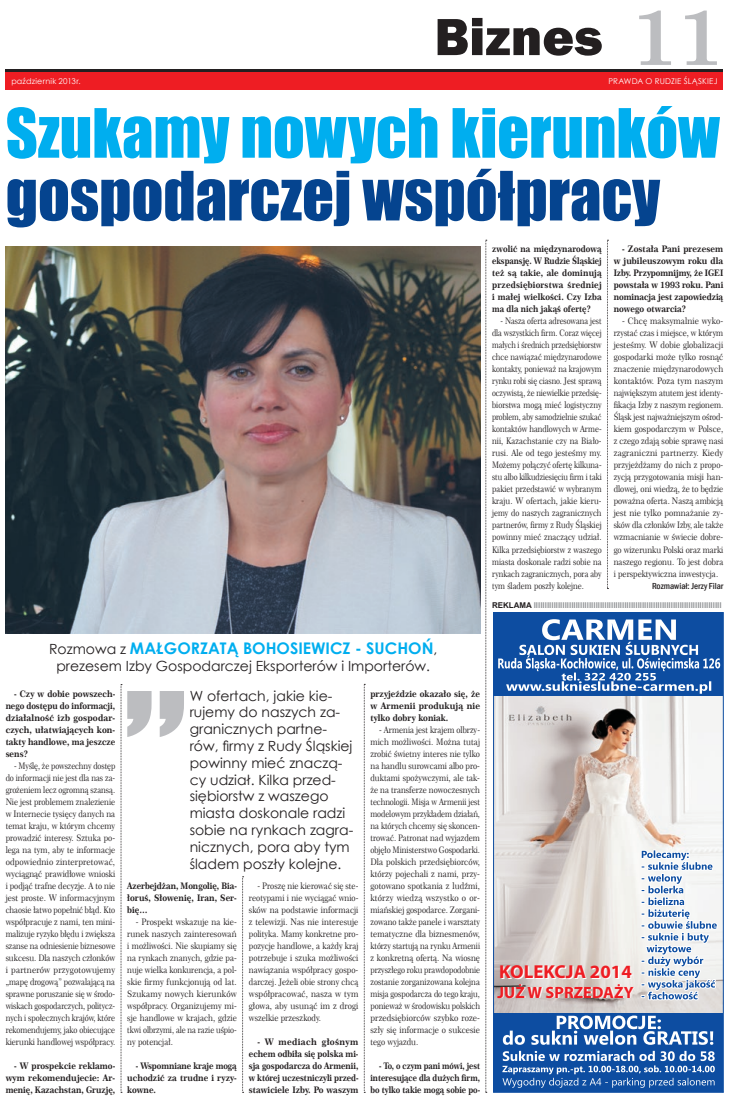
<style>
.page{position:relative;width:729px;height:1098px;background:#fff}
.page>*{position:absolute;margin:0;border:0;box-sizing:border-box;transform-origin:0 0}
.t1{font:62.7px "Impact";color:#00aeef}
.t2{font:62.7px "Impact";color:#05448f}
.t3{font:800 54px "Franklin Gothic";color:#231f20}
.t4{font:700 18.8px "Myriad Pro";color:#ee1d23}
.t5{font:700 16.4px "Myriad Pro";color:#ee1d23}
.t6{font:700 16px "Century Gothic";color:#00aeef}
.t7{font:14px/16.8px "Century Gothic";color:#231f20}
.t8{font:9px/12px "Century 751 No 2 EU";color:#231f20;text-align:justify;scale:.89 1}
.t9{font:9px/12px "Century 751 No 2 EU";color:#231f20;text-align:justify;scale:.86 1}
.t10{font:9px/12px "Century 751 No 2 EU";color:#231f20;text-align:justify;scale:.85 1}
.t11{font:9px/12px "Century 751 No 2 EU";color:#231f20;text-align:justify;scale:.92 1}
.t12{font:9px/12px "Century 751 No 2 EU";color:#231f20;text-align:justify;scale:.9 1}
.t13{font:9px/12px "Century 751 No 2 EU";color:#231f20;text-align:justify;scale:.91 1}
.t14{font:700 9px/12px "Century 751 No 2 EU";color:#231f20;text-align:justify;scale:.91 1}
.t15{font:700 9px/12px "Century 751 No 2 EU";color:#231f20;text-align:justify;scale:.88 1}
.t16{font:700 9px/12px "Century 751 No 2 EU";color:#231f20;text-align:justify;scale:.9 1}
.t17{font:700 9px/12px "Century 751 No 2 EU";color:#231f20;text-align:justify;scale:.94 1}
.t18{font:700 9px/12px "Century 751 No 2 EU";color:#231f20;text-align:justify;scale:.84 1}
.t19{font:500 condensed 9px "Franklin Gothic";color:#231f20}
.t20{font:700 8px "Arial";color:#939598}
.t21{font:8px "Century Gothic";letter-spacing:.025em;color:#fff}
.s1{font-family:"Century Schoolbook";font-weight:700;font-size:79.9px;color:#bcbdc0}
.s2{font-weight:400;font-size:14px;color:#231f20}
.s3{color:#231f20}
</style>
<div class="page">
<div style="left:493px;top:612px;width:230px;height:479px;background:#0d4da1"></div>
<img style="left:495px;top:696px;width:226px;height:315px">
<svg style="left:498px;top:619px;width:222px;height:74px"></svg>
<svg style="left:502px;top:1050px;width:212px;height:37px"></svg>
<svg style="left:503px;top:848px;width:216px;height:196px;background:#c0c7d2"></svg>
<div style="left:493px;top:612px;width:230px;height:479px;border:1px solid #0d4da1"></div>
<img style="left:6px;top:247px;width:474px;height:386px">
<svg style="left:121px;top:684px;width:63px;height:408px"></svg>
<svg style="left:242px;top:876px;width:1px;height:216px"></svg>
<svg style="left:364px;top:684px;width:1px;height:408px"></svg>
<svg style="left:485px;top:240px;width:2px;height:852px;background:#cdcccc"></svg>
<svg style="left:607px;top:240px;width:1px;height:349px"></svg>
<div style="left:6px;top:72px;width:717px;height:17px;background:#ee1d23"></div>
<hr style="left:6px;top:69px;width:717px;height:3px;background:#231f20">
<h2 class="t3" style="left:434px;top:2px;width:290px">Biznes <span class="s1">11</span></h2>
<p class="t21" style="left:11px;top:75px;width:71px">październik 2013r.</p>
<p class="t21" style="left:608px;top:75px;width:111px">PRAWDA O RUDZIE ŚLĄSKIEJ</p>
<h1 class="t1" style="left:6px;top:84px;width:715px">Szukamy nowych kierunków</h1>
<h1 class="t2" style="left:6px;top:147px;width:656px">gospodarczej współpracy</h1>
<p class="t15" style="left:492px;top:243px;width:126px">zwolić na międzynarodową ekspansję. W Rudzie Śląskiej też są takie, ale dominują przedsiębiorstwa średniej i małej wielkości. Czy Izba ma dla nich jakąś ofertę?</p>
<p class="t10" style="left:492px;top:315px;width:130px;text-indent:9px">- Nasza oferta adresowana jest dla wszystkich firm. Coraz więcej małych i średnich przedsiębiorstw chce nawiązać międzynarodowe kontakty, ponieważ na krajowym rynku robi się ciasno. Jest sprawą oczywistą, że niewielkie przedsię&shy;biorstwa mogą mieć logistyczny problem, aby samodzielnie szukać kontaktów handlowych w Arme&shy;nii, Kazachstanie czy na Biało&shy;rusi. Ale od tego jesteśmy my.<br>Możemy połączyć ofertę kilkuna&shy;stu albo kilkudziesięciu firm i taki pakiet przedstawić w wybranym kraju. W ofertach, jakie kieru&shy;jemy do naszych zagranicznych partnerów, firmy z Rudy Śląskiej powinny mieć znaczący udział.<br>Kilka przedsiębiorstw z waszego miasta doskonale radzi sobie na rynkach zagranicznych, pora aby tym śladem poszły kolejne.</p>
<p class="t14" style="left:613px;top:243px;width:122px;text-indent:9px">- Została Pani prezesem w jubileuszowym roku dla Izby. Przypomnijmy, że IGEI powstała w 1993 roku. Pani nominacja jest zapowiedzią nowego otwarcia?</p>
<p class="t11" style="left:613px;top:315px;width:121px;text-indent:9px">- Chcę maksymalnie wyko&shy;rzystać czas i miejsce, w którym jesteśmy. W dobie globalizacji gospodarki może tylko rosnąć znaczenie międzynarodowych kontaktów. Poza tym naszym największym atutem jest identy&shy;fikacja Izby z naszym regionem.<br>Śląsk jest najważniejszym ośrod&shy;kiem gospodarczym w Polsce, z czego zdają sobie sprawę nasi zagraniczni partnerzy. Kiedy przyjeżdżamy do nich z propo&shy;zycją przygotowania misji han&shy;dlowej, oni wiedzą, że to będzie poważna oferta. Naszą ambicją jest nie tylko pomnażanie zy&shy;sków dla członków Izby, ale także wzmacnianie w świecie dobre&shy;go wizerunku Polski oraz marki naszego regionu. To jest dobra i perspektywiczna inwestycja.</p>
<p class="t19" style="left:652px;top:579px;width:73px">Rozmawiał: Jerzy Filar</p>
<h3 class="t6" style="left:49px;top:635px;width:389px"><span class="s2">Rozmowa z</span> MAŁGORZATĄ BOHOSIEWICZ - SUCHOŃ<span class="s2">,</span></h3>
<h3 class="t7" style="left:190px;top:650px;width:242px;line-height:29.7px;text-indent:-133px">prezesem Izby Gospodarczej Eksporterów i Importerów.<br>W ofertach, jakie kie-</h3>
<h3 class="t7" style="left:190px;top:703px;width:165px">rujemy do naszych za&shy;granicznych partne&shy;rów, firmy z Rudy Śląskiej powinny mieć znaczą&shy;cy udział. Kilka przed&shy;siębiorstw z waszego miasta doskonale radzi sobie na rynkach zagra&shy;nicznych, pora aby tym śladem poszły kolejne.</h3>
<p class="t14" style="left:6px;top:687px;width:122px;text-indent:9px">- Czy w dobie powszech&shy;nego dostępu do informacji, działalność izb gospodar&shy;czych, ułatwiających kon&shy;takty handlowe, ma jeszcze sens?</p>
<p class="t9" style="left:6px;top:759px;width:129px;text-indent:9px">- Myślę, że powszechny dostęp do informacji nie jest dla nas za&shy;grożeniem lecz ogromną szansą.<br>Nie jest problemem znalezienie w Internecie tysięcy danych na temat kraju, w którym chcemy prowadzić interesy. Sztuka po&shy;lega na tym, aby te informacje odpowiednio zinterpretować, wyciągnąć prawidłowe wnioski i podjąć trafne decyzje. A to nie jest proste. W informacyjnym chaosie łatwo popełnić błąd. Kto współpracuje z nami, ten mini&shy;malizuje ryzyko błędu i zwiększa szanse na odniesienie biznesowe sukcesu. Dla naszych członków i partnerów przygotowujemy „mapę drogową” pozwalającą na sprawne poruszanie się w środo&shy;wiskach gospodarczych, politycz&shy;nych i społecznych krajów, które rekomendujemy, jako obiecujące kierunki handlowej współpracy.</p>
<p class="t16" style="left:6px;top:1059px;width:123px;text-indent:9px">- W prospekcie reklamo&shy;wym rekomendujecie: Ar&shy;menię, Kazachstan, Gruzję,</p>
<p class="t16" style="left:370px;top:687px;width:123px">przyjeździe okazało się, że w Armenii produkują nie tylko dobry koniak.</p>
<p class="t8" style="left:370px;top:723px;width:125px;text-indent:9px">- Armenia jest krajem olbrzy&shy;mich możliwości. Można tutaj zrobić świetny interes nie tylko na handlu surowcami albo pro&shy;duktami spożywczymi, ale tak&shy;że na transferze nowoczesnych technologii. Misja w Armenii jest modelowym przykładem działań, na których chcemy się skoncen&shy;trować. Patronat nad wyjazdem objęło Ministerstwo Gospodarki.<br>Dla polskich przedsiębiorców, którzy pojechali z nami, przy&shy;gotowano spotkania z ludźmi, którzy wiedzą wszystko o or&shy;miańskiej gospodarce. Zorgani&shy;zowano także panele i warsztaty tematyczne dla biznesmenów, którzy startują na rynku Armenii z konkretną ofertą. Na wiosnę przyszłego roku prawdopodobnie zostanie zorganizowana kolejna misja gospodarcza do tego kraju, ponieważ w środowisku polskich przedsiębiorców szybko roze&shy;szły się informacje o sukcesie tego wyjazdu.</p>
<p class="t18" style="left:370px;top:1059px;width:132px;text-indent:9px">- To, o czym pani mówi, jest interesujące dla dużych firm, bo tylko takie mogą sobie po-</p>
<p class="t15" style="left:127px;top:879px;width:126px">Azerbejdżan, Mongolię, Bia&shy;łoruś, Słowenię, Iran, Ser&shy;bię…</p>
<p class="t13" style="left:127px;top:915px;width:122px;text-indent:9px">- Prospekt wskazuje na kie&shy;runek naszych zainteresowań i możliwości. Nie skupiamy się na rynkach znanych, gdzie pa&shy;nuje wielka konkurencja, a pol&shy;skie firmy funkcjonują od lat.<br>Szukamy nowych kierunków współpracy. Organizujemy mi&shy;sje handlowe w krajach, gdzie tkwi olbrzymi, ale na razie uśpio&shy;ny potencjał.</p>
<p class="t15" style="left:127px;top:1059px;width:126px;text-indent:9px">- Wspomniane kraje mogą uchodzić za trudne i ryzy&shy;kowne.</p>
<p class="t12" style="left:249px;top:879px;width:123px;text-indent:9px">- Proszę nie kierować się ste&shy;reotypami i nie wyciągać wnio&shy;sków na podstawie informacji z telewizji. Nas nie interesuje polityka. Mamy konkretne pro&shy;pozycje handlowe, a każdy kraj potrzebuje i szuka możliwości nawiązania współpracy gospo&shy;darczej. Jeżeli obie strony chcą współpracować, nasza w tym głowa, aby usunąć im z drogi wszelkie przeszkody.</p>
<p class="t17" style="left:249px;top:1035px;width:118px;text-indent:9px">- W mediach głośnym echem odbiła się polska mi&shy;sja gospodarcza do Armenii, w której uczestniczyli przed&shy;stawiciele Izby. Po waszym</p>
<p class="t20" style="left:492px;top:599px;width:231px"><span class="s3">REKLAMA</span> IIIIIIIIIIIIIIIIIIIIIIIIIIIIIIIIIIIIIIIIIIIIIIIIIIIIIIIIIIIIIIIIIIIIIIIIIIIIIIIIIIIII</p>
<h3 class="t4" style="left:499px;top:959px;width:134px">KOLEKCJA 2014</h3>
<h3 class="t5" style="left:497px;top:981px;width:138px">JUŻ W SPRZEDAŻY</h3>
</div>
